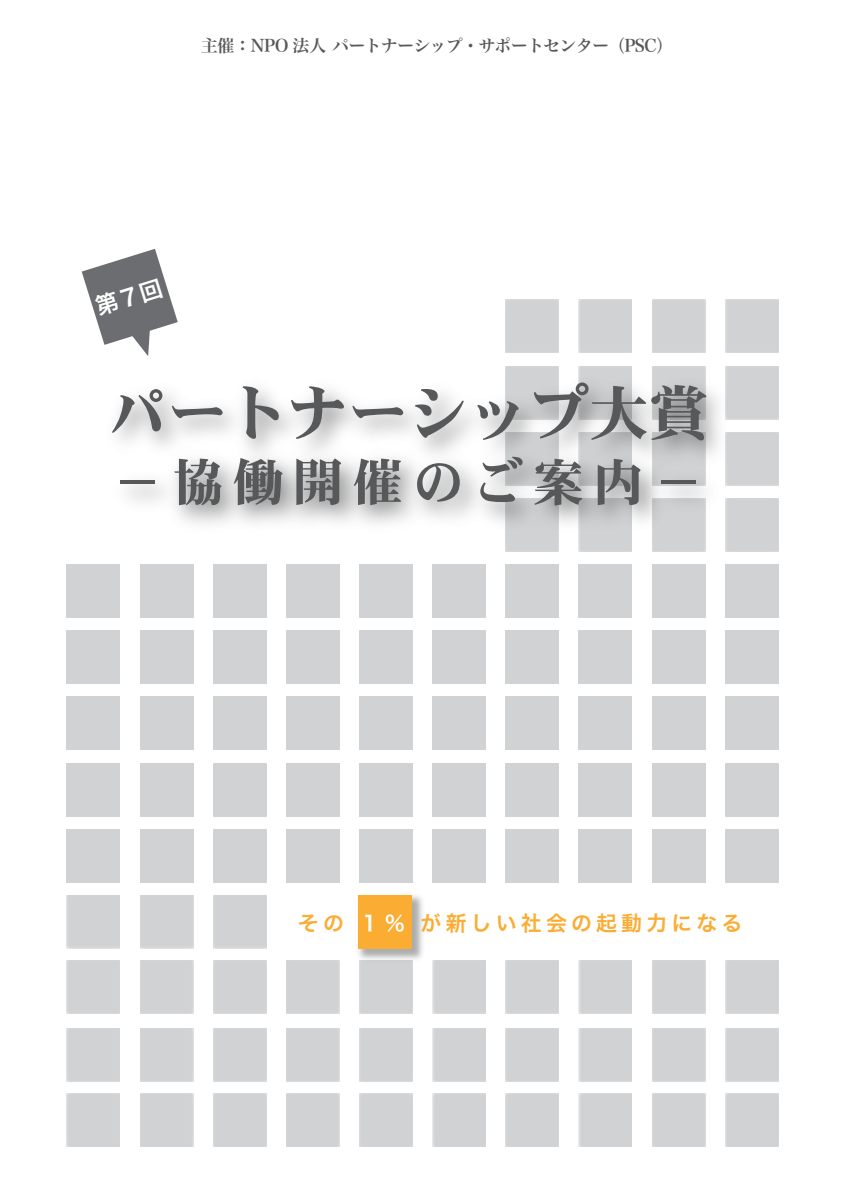
<style>
.page{position:relative;width:842px;height:1191px;background:#fff}
.page>*{position:absolute;margin:0;border:0;box-sizing:border-box;transform-origin:0 0}
.t1{font:60.8px "HG Heisei Minchotai W9";letter-spacing:-.01em;color:#57585a}
.t2{font:51.2px "HG Heisei Minchotai W9";letter-spacing:.17em;color:#57585a}
.t3{font:20.8px "Hira Kaku Pro W6";letter-spacing:.2em;color:#fbac33}
.t4{font:17.2px "Hira Min Pro W6";letter-spacing:-.05em;color:#57585a}
.s1{color:#fff}
</style>
<div class="page">
<div style="left:67px;top:1093px;width:53px;height:54px;background:#d1d2d4"></div>
<div style="left:725px;top:1093px;width:54px;height:54px;background:#d1d2d4"></div>
<div style="left:652px;top:1093px;width:53px;height:54px;background:#d1d2d4"></div>
<div style="left:579px;top:1093px;width:53px;height:54px;background:#d1d2d4"></div>
<div style="left:505px;top:1093px;width:54px;height:54px;background:#d1d2d4"></div>
<div style="left:432px;top:1093px;width:54px;height:54px;background:#d1d2d4"></div>
<div style="left:359px;top:1093px;width:54px;height:54px;background:#d1d2d4"></div>
<div style="left:286px;top:1093px;width:54px;height:54px;background:#d1d2d4"></div>
<div style="left:213px;top:1093px;width:54px;height:54px;background:#d1d2d4"></div>
<div style="left:140px;top:1093px;width:54px;height:54px;background:#d1d2d4"></div>
<div style="left:67px;top:1027px;width:53px;height:54px;background:#d1d2d4"></div>
<div style="left:725px;top:1027px;width:54px;height:54px;background:#d1d2d4"></div>
<div style="left:652px;top:1027px;width:53px;height:54px;background:#d1d2d4"></div>
<div style="left:579px;top:1027px;width:53px;height:54px;background:#d1d2d4"></div>
<div style="left:505px;top:1027px;width:54px;height:54px;background:#d1d2d4"></div>
<div style="left:432px;top:1027px;width:54px;height:54px;background:#d1d2d4"></div>
<div style="left:359px;top:1027px;width:54px;height:54px;background:#d1d2d4"></div>
<div style="left:286px;top:1027px;width:54px;height:54px;background:#d1d2d4"></div>
<div style="left:213px;top:1027px;width:54px;height:54px;background:#d1d2d4"></div>
<div style="left:140px;top:1027px;width:54px;height:54px;background:#d1d2d4"></div>
<div style="left:67px;top:960px;width:53px;height:54px;background:#d1d2d4"></div>
<div style="left:725px;top:960px;width:54px;height:54px;background:#d1d2d4"></div>
<div style="left:652px;top:960px;width:53px;height:54px;background:#d1d2d4"></div>
<div style="left:579px;top:960px;width:53px;height:54px;background:#d1d2d4"></div>
<div style="left:505px;top:960px;width:54px;height:54px;background:#d1d2d4"></div>
<div style="left:432px;top:960px;width:54px;height:54px;background:#d1d2d4"></div>
<div style="left:359px;top:960px;width:54px;height:54px;background:#d1d2d4"></div>
<div style="left:286px;top:960px;width:54px;height:54px;background:#d1d2d4"></div>
<div style="left:213px;top:960px;width:54px;height:54px;background:#d1d2d4"></div>
<div style="left:140px;top:960px;width:54px;height:54px;background:#d1d2d4"></div>
<div style="left:67px;top:894px;width:53px;height:54px;background:#d1d2d4"></div>
<div style="left:213px;top:894px;width:54px;height:54px;background:#d1d2d4"></div>
<div style="left:140px;top:894px;width:54px;height:54px;background:#d1d2d4"></div>
<div style="left:67px;top:828px;width:53px;height:54px;background:#d1d2d4"></div>
<div style="left:725px;top:828px;width:54px;height:54px;background:#d1d2d4"></div>
<div style="left:652px;top:828px;width:53px;height:54px;background:#d1d2d4"></div>
<div style="left:579px;top:828px;width:53px;height:54px;background:#d1d2d4"></div>
<div style="left:505px;top:828px;width:54px;height:54px;background:#d1d2d4"></div>
<div style="left:432px;top:828px;width:54px;height:54px;background:#d1d2d4"></div>
<div style="left:359px;top:828px;width:54px;height:54px;background:#d1d2d4"></div>
<div style="left:286px;top:828px;width:54px;height:54px;background:#d1d2d4"></div>
<div style="left:213px;top:828px;width:54px;height:54px;background:#d1d2d4"></div>
<div style="left:140px;top:828px;width:54px;height:54px;background:#d1d2d4"></div>
<div style="left:67px;top:763px;width:53px;height:54px;background:#d1d2d4"></div>
<div style="left:725px;top:763px;width:54px;height:54px;background:#d1d2d4"></div>
<div style="left:652px;top:763px;width:53px;height:54px;background:#d1d2d4"></div>
<div style="left:579px;top:763px;width:53px;height:54px;background:#d1d2d4"></div>
<div style="left:505px;top:763px;width:54px;height:54px;background:#d1d2d4"></div>
<div style="left:432px;top:763px;width:54px;height:54px;background:#d1d2d4"></div>
<div style="left:359px;top:763px;width:54px;height:54px;background:#d1d2d4"></div>
<div style="left:286px;top:763px;width:54px;height:54px;background:#d1d2d4"></div>
<div style="left:213px;top:763px;width:54px;height:54px;background:#d1d2d4"></div>
<div style="left:140px;top:763px;width:54px;height:54px;background:#d1d2d4"></div>
<div style="left:67px;top:695px;width:53px;height:54px;background:#d1d2d4"></div>
<div style="left:725px;top:695px;width:54px;height:54px;background:#d1d2d4"></div>
<div style="left:652px;top:695px;width:53px;height:54px;background:#d1d2d4"></div>
<div style="left:579px;top:695px;width:53px;height:54px;background:#d1d2d4"></div>
<div style="left:505px;top:695px;width:54px;height:54px;background:#d1d2d4"></div>
<div style="left:432px;top:695px;width:54px;height:54px;background:#d1d2d4"></div>
<div style="left:359px;top:695px;width:54px;height:54px;background:#d1d2d4"></div>
<div style="left:286px;top:695px;width:54px;height:54px;background:#d1d2d4"></div>
<div style="left:213px;top:695px;width:54px;height:54px;background:#d1d2d4"></div>
<div style="left:140px;top:695px;width:54px;height:54px;background:#d1d2d4"></div>
<div style="left:67px;top:630px;width:53px;height:54px;background:#d1d2d4"></div>
<div style="left:725px;top:630px;width:54px;height:54px;background:#d1d2d4"></div>
<div style="left:652px;top:630px;width:53px;height:54px;background:#d1d2d4"></div>
<div style="left:579px;top:630px;width:53px;height:54px;background:#d1d2d4"></div>
<div style="left:505px;top:630px;width:54px;height:54px;background:#d1d2d4"></div>
<div style="left:432px;top:630px;width:54px;height:54px;background:#d1d2d4"></div>
<div style="left:359px;top:630px;width:54px;height:54px;background:#d1d2d4"></div>
<div style="left:286px;top:630px;width:54px;height:54px;background:#d1d2d4"></div>
<div style="left:213px;top:630px;width:54px;height:54px;background:#d1d2d4"></div>
<div style="left:140px;top:630px;width:54px;height:54px;background:#d1d2d4"></div>
<div style="left:725px;top:498px;width:54px;height:54px;background:#d1d2d4"></div>
<div style="left:652px;top:498px;width:53px;height:54px;background:#d1d2d4"></div>
<div style="left:579px;top:498px;width:53px;height:54px;background:#d1d2d4"></div>
<div style="left:505px;top:498px;width:54px;height:54px;background:#d1d2d4"></div>
<div style="left:725px;top:432px;width:54px;height:54px;background:#d1d2d4"></div>
<div style="left:725px;top:366px;width:54px;height:54px;background:#d1d2d4"></div>
<div style="left:725px;top:299px;width:54px;height:54px;background:#d1d2d4"></div>
<div style="left:652px;top:299px;width:53px;height:54px;background:#d1d2d4"></div>
<div style="left:579px;top:299px;width:53px;height:54px;background:#d1d2d4"></div>
<div style="left:505px;top:299px;width:54px;height:54px;background:#d1d2d4"></div>
<div style="left:67px;top:564px;width:53px;height:54px;background:#d1d2d4"></div>
<div style="left:725px;top:564px;width:54px;height:54px;background:#d1d2d4"></div>
<div style="left:652px;top:564px;width:53px;height:54px;background:#d1d2d4"></div>
<div style="left:579px;top:564px;width:53px;height:54px;background:#d1d2d4"></div>
<div style="left:505px;top:564px;width:54px;height:54px;background:#d1d2d4"></div>
<div style="left:432px;top:564px;width:54px;height:54px;background:#d1d2d4"></div>
<div style="left:359px;top:564px;width:54px;height:54px;background:#d1d2d4"></div>
<div style="left:286px;top:564px;width:54px;height:54px;background:#d1d2d4"></div>
<div style="left:213px;top:564px;width:54px;height:54px;background:#d1d2d4"></div>
<div style="left:140px;top:564px;width:54px;height:54px;background:#d1d2d4"></div>
<img style="left:358px;top:895px;width:65px;height:66px">
<div style="left:358px;top:894px;width:54px;height:54px;background:#fbac33"></div>
<img style="left:117px;top:366px;width:611px;height:177px">
<svg style="left:82px;top:249px;width:96px;height:107px"></svg>
<p class="t4" style="left:201px;top:30px;width:474px">主催：NPO 法人パートナーシップ・サポートセンター（PSC）</p>
<h1 class="t1" style="left:107px;top:382px;width:604px">パートナーシップ大賞</h1>
<h2 class="t2" style="left:112px;top:456px;width:593px">－協働開催のご案内－</h2>
<p class="t3" style="left:298px;top:904px;width:446px">その <span class="s1">１％</span> が新しい社会の起動力になる</p>
</div>
